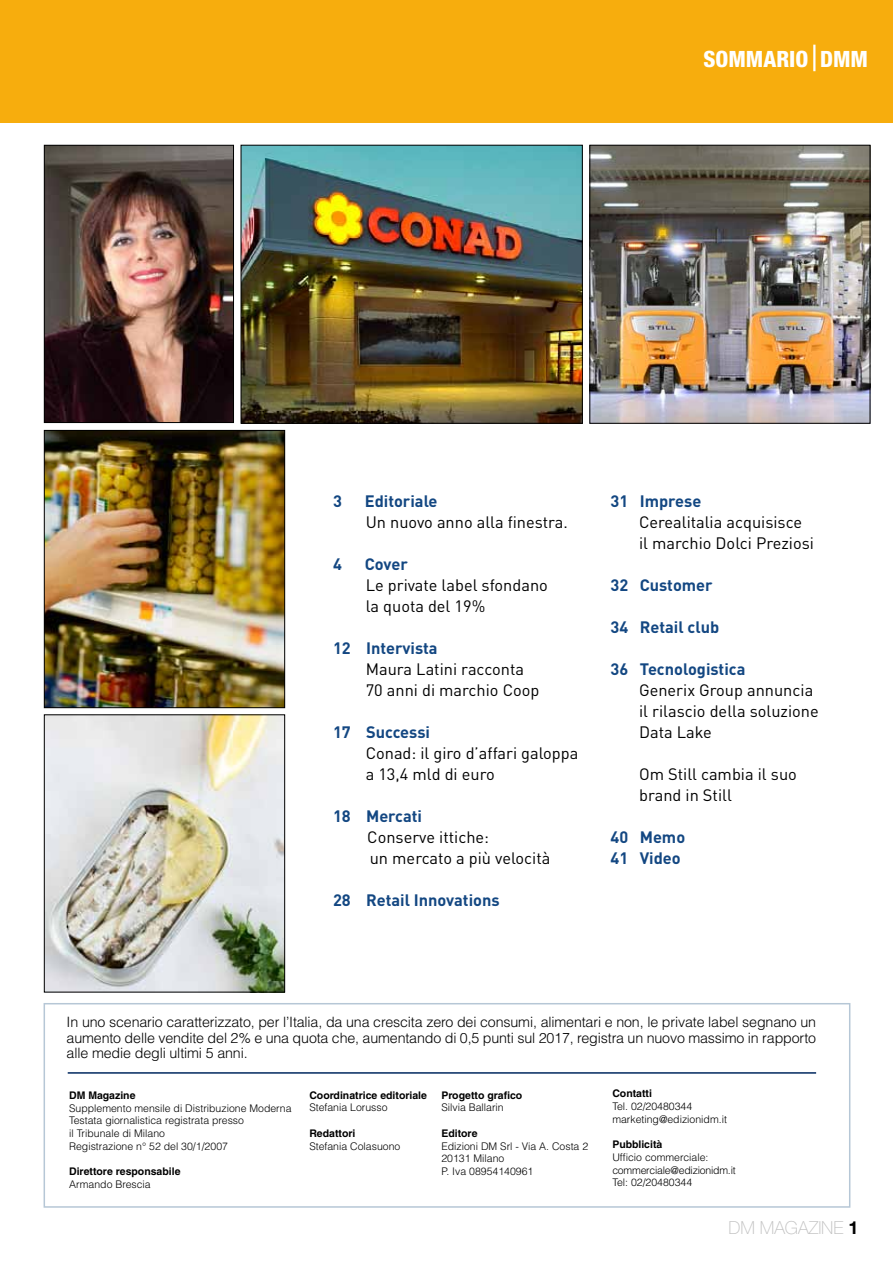
<style>
.page{position:relative;width:893px;height:1263px;background:#fff}
.page>*{position:absolute;margin:0;border:0;box-sizing:border-box;transform-origin:0 0}
.t1{font:800 condensed 22.5px "Helvetica Neue";color:#fff}
.t2{font:100 18px "Helvetica Neue";letter-spacing:-.005em;color:#c0c0c0}
.t3{font:16.35px "DIN";color:#000}
.t4{font:700 16.35px "DIN";color:#134782}
.t5{font:300 14.25px/15.8px "Helvetica";letter-spacing:-.01em;color:#000;text-align:justify}
.t6{font:300 10.5px "Helvetica";color:#000}
.t7{font:700 10.5px "Helvetica";color:#000}
.t8{font:300 10.5px "Helvetica";letter-spacing:-.02em;color:#000}
.s1{font-weight:700;color:#000}
</style>
<div class="page">
<div style="left:0;top:0;width:893px;height:122px;background:#f7ad0d"></div>
<hr style="left:813px;top:45px;width:2px;height:26px;background:#fff">
<img style="left:243px;top:147px;width:338px;height:274px">
<div style="left:241px;top:145px;width:342px;height:278px;border:1px solid #000"></div>
<img style="left:46px;top:147px;width:186px;height:274px">
<div style="left:44px;top:145px;width:190px;height:278px;border:1px solid #000"></div>
<img style="left:592px;top:147px;width:276px;height:274px">
<div style="left:590px;top:145px;width:280px;height:278px;border:1px solid #000"></div>
<img style="left:46px;top:432px;width:237px;height:274px">
<div style="left:44px;top:430px;width:241px;height:278px;border:1px solid #000"></div>
<img style="left:46px;top:716px;width:237px;height:274px">
<div style="left:44px;top:714px;width:241px;height:278px;border:1px solid #000"></div>
<div style="left:44px;top:1003px;width:806px;height:205px;background:#fff;border:2px solid #b6c7d6"></div>
<hr style="left:68px;top:1072px;width:748px;height:2px;background:#00285f">
<p class="t1" style="left:703px;top:45px;width:166px">SOMMARIO DMM</p>
<p class="t4" style="left:333px;top:491px;width:10px">3</p>
<p class="t4" style="left:365px;top:491px;width:74px">Editoriale</p>
<p class="t3" style="left:366px;top:512px;width:204px">Un nuovo anno alla finestra.</p>
<p class="t4" style="left:333px;top:554px;width:10px">4</p>
<p class="t4" style="left:365px;top:554px;width:45px">Cover</p>
<p class="t3" style="left:366px;top:575px;width:184px">Le private label sfondano</p>
<p class="t3" style="left:366px;top:596px;width:121px">la quota del 19%</p>
<p class="t4" style="left:333px;top:638px;width:106px">12 Intervista</p>
<p class="t3" style="left:366px;top:659px;width:160px">Maura Latini racconta</p>
<p class="t3" style="left:366px;top:680px;width:175px">70 anni di marchio Coop</p>
<p class="t4" style="left:333px;top:722px;width:98px">17 Successi</p>
<p class="t3" style="left:366px;top:743px;width:214px">Conad: il giro d’affari galoppa</p>
<p class="t3" style="left:366px;top:764px;width:131px">a 13,4 mld di euro</p>
<p class="t4" style="left:333px;top:806px;width:90px">18 Mercati</p>
<p class="t3" style="left:367px;top:827px;width:123px">Conserve ittiche:</p>
<p class="t3" style="left:370px;top:848px;width:182px">un mercato a più velocità</p>
<p class="t4" style="left:333px;top:890px;width:168px">28 Retail Innovations</p>
<p class="t4" style="left:611px;top:491px;width:92px">31 Imprese</p>
<p class="t3" style="left:639px;top:512px;width:165px">Cerealitalia acquisisce</p>
<p class="t3" style="left:639px;top:533px;width:176px">il marchio Dolci Preziosi</p>
<p class="t4" style="left:611px;top:575px;width:104px">32 Customer</p>
<p class="t4" style="left:611px;top:617px;width:110px">34 Retail club</p>
<p class="t4" style="left:611px;top:659px;width:136px">36 Tecnologistica</p>
<p class="t3" style="left:639px;top:680px;width:176px">Generix Group annuncia</p>
<p class="t3" style="left:639px;top:701px;width:181px">il rilascio della soluzione</p>
<p class="t3" style="left:639px;top:722px;width:74px">Data Lake</p>
<p class="t3" style="left:639px;top:764px;width:159px">Om Still cambia il suo</p>
<p class="t3" style="left:639px;top:785px;width:94px">brand in Still</p>
<p class="t4" style="left:611px;top:827px;width:76px">40 Memo</p>
<p class="t4" style="left:611px;top:848px;width:72px">41 Video</p>
<p class="t5" style="left:67px;top:1013px;width:751px">In uno scenario caratterizzato, per l’Italia, da una crescita zero dei consumi, alimentari e non, le private label segnano un aumento delle vendite del 2% e una quota che, aumentando di 0,5 punti sul 2017, registra un nuovo massimo in rapporto alle medie degli ultimi 5 anni.</p>
<p class="t7" style="left:69px;top:1089px;width:68px">DM Magazine</p>
<p class="t6" style="left:69px;top:1101px;width:224px">Supplemento mensile di Distribuzione Moderna</p>
<p class="t6" style="left:69px;top:1114px;width:176px">Testata giornalistica registrata presso</p>
<p class="t6" style="left:69px;top:1127px;width:97px">il Tribunale di Milano</p>
<p class="t6" style="left:69px;top:1139px;width:160px">Registrazione n° 52 del 30/1/2007</p>
<p class="t7" style="left:69px;top:1165px;width:113px">Direttore responsabile</p>
<p class="t6" style="left:69px;top:1178px;width:83px">Armando Brescia</p>
<p class="t7" style="left:612px;top:1087px;width:41px">Contatti</p>
<p class="t6" style="left:612px;top:1100px;width:81px">Tel. 02/20480344</p>
<p class="t6" style="left:612px;top:1112px;width:116px">marketing@edizionidm.it</p>
<p class="t7" style="left:612px;top:1138px;width:52px">Pubblicità</p>
<p class="t6" style="left:612px;top:1151px;width:98px">Ufficio commerciale:</p>
<p class="t8" style="left:612px;top:1163px;width:125px">commerciale@edizionidm.it</p>
<p class="t6" style="left:612px;top:1176px;width:81px">Tel: 02/20480344</p>
<p class="t7" style="left:309px;top:1088px;width:119px">Coordinatrice editoriale</p>
<p class="t6" style="left:309px;top:1101px;width:80px">Stefania Lorusso</p>
<p class="t7" style="left:309px;top:1127px;width:48px">Redattori</p>
<p class="t6" style="left:309px;top:1139px;width:93px">Stefania Colasuono</p>
<p class="t7" style="left:441px;top:1088px;width:82px">Progetto grafico</p>
<p class="t6" style="left:441px;top:1101px;width:64px">Silvia Ballarin</p>
<p class="t7" style="left:441px;top:1127px;width:38px">Editore</p>
<p class="t6" style="left:441px;top:1139px;width:148px">Edizioni DM Srl - Via A. Costa 2</p>
<p class="t6" style="left:441px;top:1152px;width:65px">20131 Milano</p>
<p class="t6" style="left:441px;top:1165px;width:94px">P. Iva 08954140961</p>
<p class="t2" style="left:728px;top:1217px;width:131px">DM MAGAZINE <span class="s1">1</span></p>
</div>
